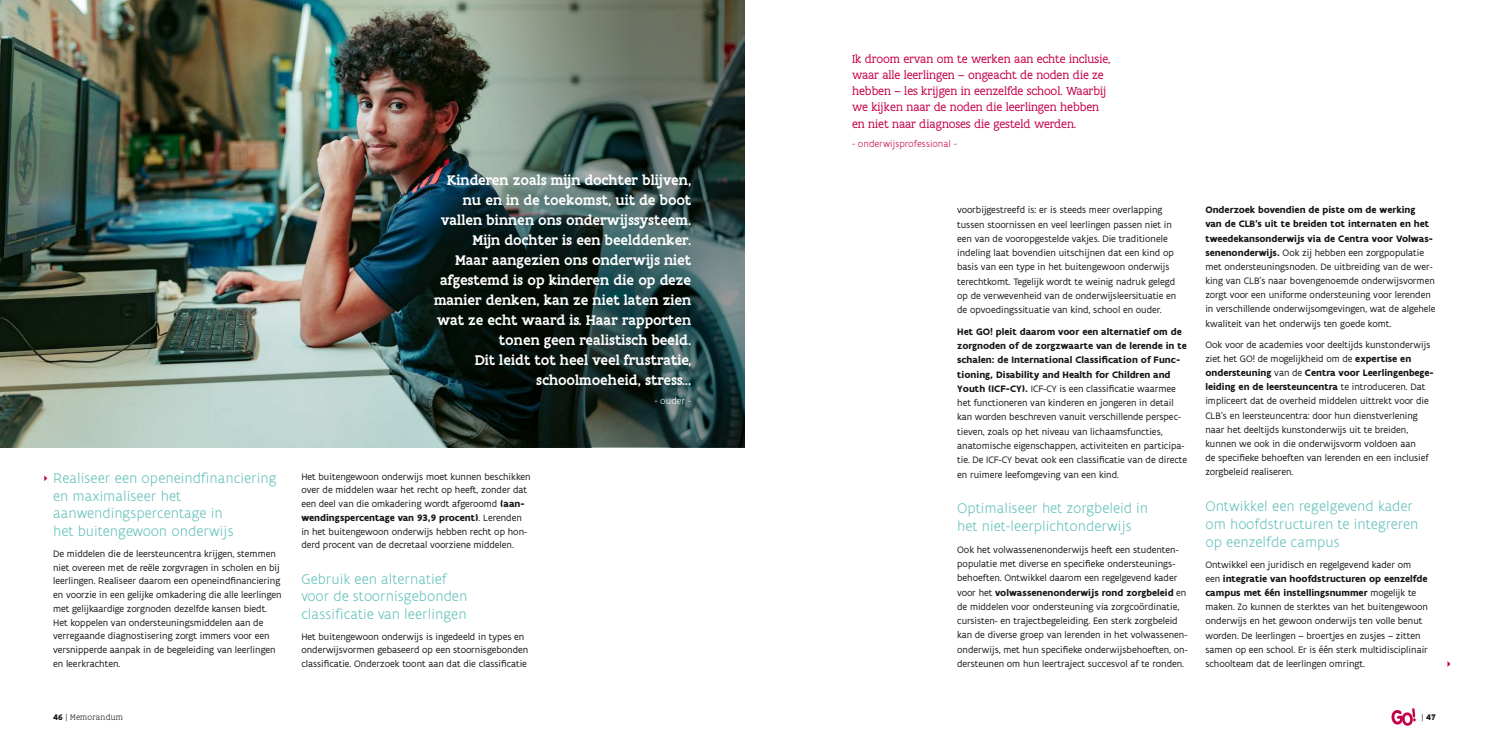
<style>
.page{position:relative;width:1489px;height:745px;background:#fff}
.page>*{position:absolute;margin:0;border:0;box-sizing:border-box;transform-origin:0 0}
.t1{font:500 15px/20px "Flanders Art Serif";color:#fff;text-align:right}
.t2{font:300 15px/17.5px "Flanders Art Sans";color:#65c1bb}
.t3{font:12.5px/16.2px "Flanders Art Serif";color:#c40049}
.t4{font:10px/14.2px "Flanders Art Sans";color:#181716}
.t5{font:300 10px "Flanders Art Sans";color:#c40049}
.t6{font:300 10px "Flanders Art Sans";color:#fff}
.t7{font:300 8.75px "Flanders Art Serif";letter-spacing:.025em;color:#181716}
.t8{font:700 8.75px "Flanders Art Serif";color:#181716}
.s1{font-weight:700}
.s2{font-weight:300}
</style>
<div class="page">
<svg style="left:1391px;top:708px;width:24px;height:17px"></svg>
<img style="left:0;top:0;width:182px;height:446px">
<img style="left:182px;top:0;width:562px;height:446px">
<svg style="left:1447px;top:661px;width:3px;height:5px"></svg>
<svg style="left:44px;top:475px;width:3px;height:6px"></svg>
<p class="t1" style="left:434px;top:170px;width:259px">Kinderen zoals mijn dochter blijven, nu en in de toekomst, uit de boot vallen binnen ons onderwijssysteem.<br>Mijn dochter is een beelddenker.<br>Maar aangezien ons onderwijs niet afgestemd is op kinderen die op deze manier denken, kan ze niet laten zien wat ze echt waard is. Haar rapporten tonen geen realistisch beeld.<br>Dit leidt tot heel veel frustratie, schoolmoeheid, stress...</p>
<p class="t6" style="left:654px;top:395px;width:38px">- ouder -</p>
<h1 class="t2" style="left:53px;top:469px;width:225px">Realiseer een openeindfinanciering en maximaliseer het aanwendingspercentage in<br>het buitengewoon onderwijs</h1>
<p class="t4" style="left:53px;top:546px;width:230px;line-height:13.8px">De middelen die de leersteuncentra krijgen, stemmen niet overeen met de reële zorgvragen in scholen en bij leerlingen. Realiseer daarom een openeindfinanciering en voorzie in een gelijke omkadering die alle leerlingen met gelijkaardige zorgnoden dezelfde kansen biedt.<br>Het koppelen van ondersteuningsmiddelen aan de verregaande diagnostisering zorgt immers voor een versnipperde aanpak in de begeleiding van leerlingen en leerkrachten.</p>
<p class="t4" style="left:301px;top:469px;width:231px;line-height:13.8px">Het buitengewoon onderwijs moet kunnen beschikken over de middelen waar het recht op heeft, zonder dat een deel van die omkadering wordt afgeroomd <span class="s1">(aan&shy;wendingspercentage van 93,9 procent)</span>. Lerenden in het buitengewoon onderwijs hebben recht op hon&shy;derd procent van de decretaal voorziene middelen.</p>
<h1 class="t2" style="left:301px;top:569px;width:167px">Gebruik een alternatief voor de stoornisgebonden classificatie van leerlingen</h1>
<p class="t4" style="left:301px;top:629px;width:228px;line-height:13.8px">Het buitengewoon onderwijs is ingedeeld in types en onderwijsvormen gebaseerd op een stoornisgebonden classificatie. Onderzoek toont aan dat die classificatie</p>
<p class="t3" style="left:852px;top:50px;width:260px">Ik droom ervan om te werken aan echte inclusie, waar alle leerlingen – ongeacht de noden die ze hebben – les krijgen in eenzelfde school. Waarbij we kijken naar de noden die leerlingen hebben en niet naar diagnoses die gesteld werden.</p>
<p class="t5" style="left:852px;top:137px;width:106px">- onderwijsprofessional -</p>
<p class="t4" style="left:957px;top:202px;width:220px">voorbijgestreefd is: er is steeds meer overlapping tussen stoornissen en veel leerlingen passen niet in een van de vooropgestelde vakjes. Die traditionele indeling laat bovendien uitschijnen dat een kind op basis van een type in het buitengewoon onderwijs terechtkomt. Tegelijk wordt te weinig nadruk gelegd op de verwevenheid van de onderwijsleersituatie en de opvoedingssituatie van kind, school en ouder.</p>
<p class="t4" style="left:957px;top:324px;width:231px"><span class="s1">Het GO! pleit daarom voor een alternatief om de zorgnoden of de zorgzwaarte van de lerende in te schalen: de International Classification of Func&shy;tioning, Disability and Health for Children and Youth (ICF-CY).</span> ICF-CY is een classificatie waarmee het functioneren van kinderen en jongeren in detail kan worden beschreven vanuit verschillende perspec&shy;tieven, zoals op het niveau van lichaamsfuncties, anatomische eigenschappen, activiteiten en participa&shy;tie. De ICF-CY bevat ook een classificatie van de directe en ruimere leefomgeving van een kind.</p>
<h1 class="t2" style="left:957px;top:499px;width:192px;line-height:18px">Optimaliseer het zorgbeleid in het niet-leerplichtonderwijs</h1>
<p class="t4" style="left:957px;top:541px;width:232px">Ook het volwassenenonderwijs heeft een studenten&shy;populatie met diverse en specifieke ondersteunings&shy;behoeften. Ontwikkel daarom een regelgevend kader voor het <span class="s1">volwassenenonderwijs rond zorgbeleid</span> en de middelen voor ondersteuning via zorgcoördinatie, cursisten- en trajectbegeleiding. Een sterk zorgbeleid kan de diverse groep van lerenden in het volwassenen&shy;onderwijs, met hun specifieke onderwijsbehoeften, on&shy;dersteunen om hun leertraject succesvol af te ronden.</p>
<p class="t4" style="left:1205px;top:202px;width:232px"><span class="s1">Onderzoek bovendien de piste om de werking<br>van de CLB’s uit te breiden tot internaten en het tweedekansonderwijs via de Centra voor Volwas&shy;senenonderwijs.</span> Ook zij hebben een zorgpopulatie met ondersteuningsnoden. De uitbreiding van de wer&shy;king van CLB’s naar bovengenoemde onderwijsvormen zorgt voor een uniforme ondersteuning voor lerenden in verschillende onderwijsomgevingen, wat de algehele kwaliteit van het onderwijs ten goede komt.</p>
<p class="t4" style="left:1205px;top:337px;width:230px">Ook voor de academies voor deeltijds kunstonderwijs ziet het GO! de mogelijkheid om de <span class="s1">expertise en ondersteuning</span> van de <span class="s1">Centra voor Leerlingenbege&shy;leiding en de leersteuncentra</span> te introduceren. Dat impliceert dat de overheid middelen uittrekt voor die CLB’s en leersteuncentra: door hun dienstverlening naar het deeltijds kunstonderwijs uit te breiden, kunnen we ook in die onderwijsvorm voldoen aan<br>de specifieke behoeften van lerenden en een inclusief zorgbeleid realiseren.</p>
<h1 class="t2" style="left:1205px;top:496px;width:214px;line-height:17.9px">Ontwikkel een regelgevend kader om hoofdstructuren te integreren op eenzelfde campus</h1>
<p class="t4" style="left:1205px;top:557px;width:224px">Ontwikkel een juridisch en regelgevend kader om een <span class="s1">integratie van hoofdstructuren op eenzelfde campus met één instellingsnummer</span> mogelijk te maken. Zo kunnen de sterktes van het buitengewoon onderwijs en het gewoon onderwijs ten volle benut worden. De leerlingen – broertjes en zusjes – zitten samen op een school. Er is één sterk multidisciplinair schoolteam dat de leerlingen omringt.</p>
<p class="t7" style="left:53px;top:711px;width:71px"><span class="s1">46</span> | Memorandum</p>
<p class="t8" style="left:1421px;top:711px;width:16px"><span class="s2">|</span> 47</p>
</div>
